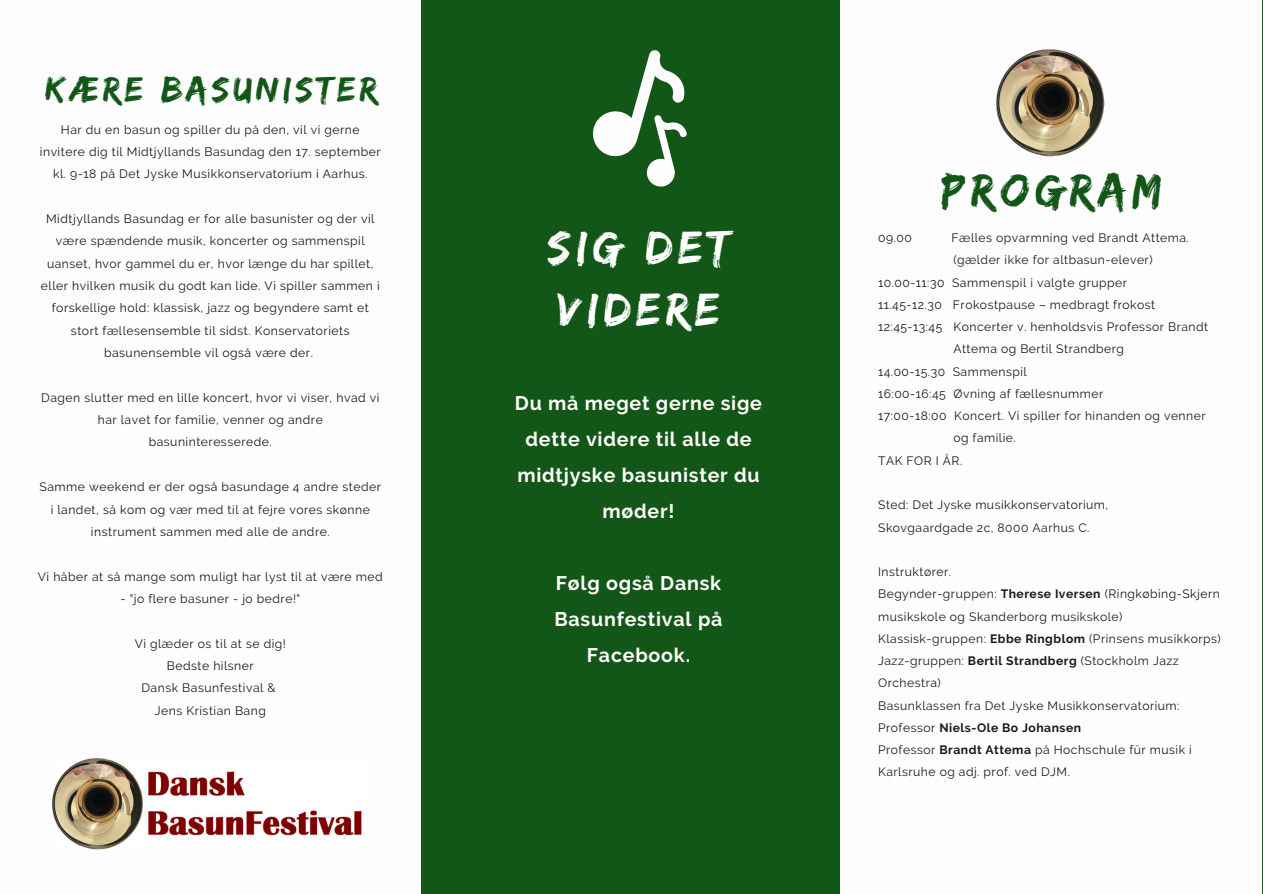
<style>
.page{position:relative;width:1263px;height:894px;background:#fff}
.page>*{position:absolute;margin:0;border:0;box-sizing:border-box;transform-origin:0 0}
.t1{font:48.45px/61.2px "Edo";letter-spacing:.11em;color:#fff}
.t2{font:48.45px "Edo";letter-spacing:.11em;color:#125717}
.t3{font:36.45px "Edo";letter-spacing:.11em;color:#125717}
.t4{font:700 19.65px/36px "Raleway";letter-spacing:.04em;color:#fefdfc;text-align:center}
.t5{font:12.15px/22.4px "Raleway";letter-spacing:.04em;color:#191919;text-align:center}
.s1{font-weight:700}
</style>
<div class="page">
<div style="left:0;top:0;width:1263px;height:893px;background:#125717"></div>
<div style="left:840px;top:0;width:422px;height:893px;background:#fdfdfd"></div>
<div style="left:0;top:0;width:421px;height:893px;background:#fdfdfd"></div>
<svg style="left:592px;top:50px;width:95px;height:137px"></svg>
<img style="left:52px;top:758px;width:310px;height:91px">
<img style="left:996px;top:50px;width:108px;height:106px">
<p class="t3" style="left:45px;top:68px;width:334px">KÆRE BASUNISTER</p>
<p class="t5" style="left:40px;top:118px;width:342px">Har du en basun og spiller du på den, vil vi gerne invitere dig til Midtjyllands Basundag den 17. september kl. 9-18 på Det Jyske Musikkonservatorium i Aarhus.</p>
<p class="t5" style="left:41px;top:207px;width:340px">Midtjyllands Basundag er for alle basunister og der vil være spændende musik, koncerter og sammenspil uanset, hvor gammel du er, hvor længe du har spillet, eller hvilken musik du godt kan lide. Vi spiller sammen i forskellige hold: klassisk, jazz og begyndere samt et stort fællesensemble til sidst. Konservatoriets basunensemble vil også være der.</p>
<p class="t5" style="left:41px;top:386px;width:340px">Dagen slutter med en lille koncert, hvor vi viser, hvad vi har lavet for familie, venner og andre basuninteresserede.</p>
<p class="t5" style="left:40px;top:475px;width:343px">Samme weekend er der også basundage 4 andre steder i landet, så kom og vær med til at fejre vores skønne instrument sammen med alle de andre.</p>
<p class="t5" style="left:38px;top:565px;width:346px">Vi håber at så mange som muligt har lyst til at være med</p>
<p class="t5" style="left:120px;top:587px;width:181px">- "jo flere basuner - jo bedre!"</p>
<p class="t5" style="left:135px;top:632px;width:153px">Vi glæder os til at se dig!</p>
<p class="t5" style="left:167px;top:654px;width:88px">Bedste hilsner</p>
<p class="t5" style="left:141px;top:676px;width:136px">Dansk Basunfestival &amp;</p>
<p class="t5" style="left:155px;top:699px;width:113px">Jens Kristian Bang</p>
<p class="t1" style="left:547px;top:216px;width:184px">SIG DET<br>VIDERE</p>
<p class="t4" style="left:515px;top:385px;width:249px">Du må meget gerne sige dette videre til alle de midtjyske basunister du møder!</p>
<p class="t4" style="left:554px;top:564px;width:170px">Følg også Dansk<br>Basunfestival på<br>Facebook.</p>
<p class="t2" style="left:941px;top:162px;width:221px">PROGRAM</p>
<p class="t5" style="left:878px;top:226px;width:35px">09.00</p>
<p class="t5" style="left:952px;top:226px;width:239px">Fælles opvarmning ved Brandt Attema.</p>
<p class="t5" style="left:953px;top:249px;width:201px">(gælder ikke for altbasun-elever)</p>
<p class="t5" style="left:878px;top:271px;width:250px">10.00-11:30 Sammenspil i valgte grupper</p>
<p class="t5" style="left:878px;top:293px;width:279px">11.45-12.30 Frokostpause – medbragt frokost</p>
<p class="t5" style="left:878px;top:315px;width:332px">12:45-13:45 Koncerter v. henholdsvis Professor Brandt</p>
<p class="t5" style="left:953px;top:338px;width:172px">Attema og Bertil Strandberg</p>
<p class="t5" style="left:878px;top:360px;width:150px">14.00-15.30 Sammenspil</p>
<p class="t5" style="left:878px;top:382px;width:227px">16:00-16:45 Øvning af fællesnummer</p>
<p class="t5" style="left:878px;top:404px;width:329px">17:00-18:00 Koncert. Vi spiller for hinanden og venner</p>
<p class="t5" style="left:953px;top:427px;width:64px">og familie.</p>
<p class="t5" style="left:878px;top:449px;width:86px">TAK FOR I ÅR.</p>
<p class="t5" style="left:878px;top:493px;width:232px">Sted: Det Jyske musikkonservatorium,</p>
<p class="t5" style="left:878px;top:516px;width:213px">Skovgaardgade 2c, 8000 Aarhus C.</p>
<p class="t5" style="left:878px;top:560px;width:75px">Instruktører.</p>
<p class="t5" style="left:878px;top:582px;width:343px;text-align:left">Begynder-gruppen: <span class="s1">Therese Iversen</span> (Ringkøbing-Skjern musikskole og Skanderborg musikskole)</p>
<p class="t5" style="left:878px;top:627px;width:344px">Klassisk-gruppen: <span class="s1">Ebbe Ringblom</span> (Prinsens musikkorps)</p>
<p class="t5" style="left:878px;top:649px;width:302px;text-align:left">Jazz-gruppen: <span class="s1">Bertil Strandberg</span> (Stockholm Jazz<br>Orchestra)</p>
<p class="t5" style="left:878px;top:694px;width:303px;text-align:left">Basunklassen fra Det Jyske Musikkonservatorium:<br>Professor <span class="s1">Niels-Ole Bo Johansen</span></p>
<p class="t5" style="left:878px;top:738px;width:315px;text-align:left">Professor <span class="s1">Brandt Attema</span> på Hochschule für musik i<br>Karlsruhe og adj. prof. ved DJM.</p>
</div>
